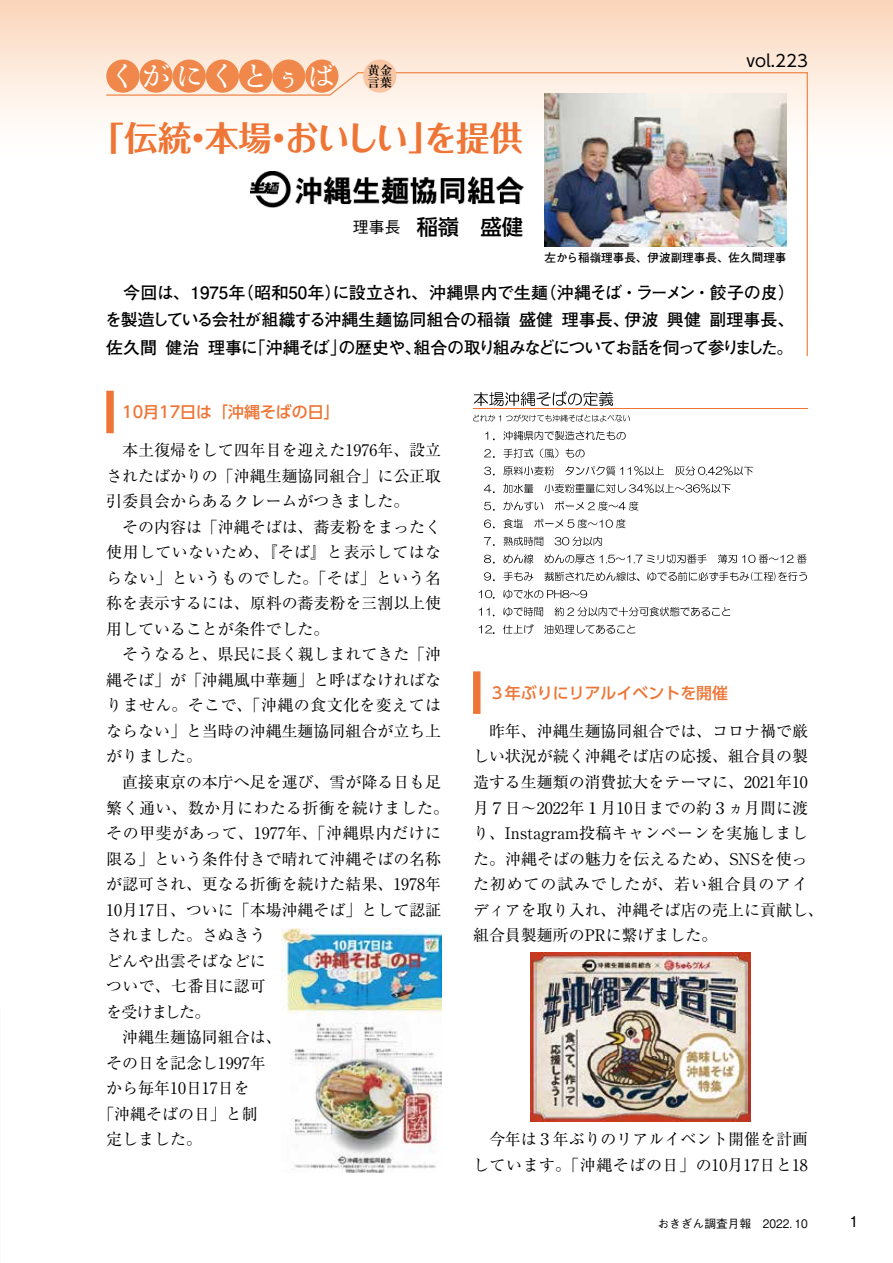
<style>
.page{position:relative;width:893px;height:1263px;background:#fff}
.page>*{position:absolute;margin:0;border:0;box-sizing:border-box;transform-origin:0 0}
.t1{font:700 34.05px "Folk Pro";letter-spacing:-.04em;color:#ee7535}
.t2{font:28.65px "Shuuei 5 Std";letter-spacing:.155em;color:#fff}
.t3{font:500 21.3px "UD Shin Go Pr 6 N";color:#000}
.t4{font:700 16.95px/27.6px "Futo Go B101 Pr 6 N";letter-spacing:-.065em;color:#000;text-align:justify}
.t5{font:16.5px "UD Shin Go Pro";color:#000}
.t6{font:15.9px/25.5px "Ryumin Pr 6 N";color:#000;text-align:justify}
.t7{font:500 15.9px "UD Shin Go Pro";color:#ee7535}
.t8{font:15.9px "Ryumin Pr 6 N";letter-spacing:.035em;color:#000}
.t9{font:15.9px "Ryumin Pr 6 N";letter-spacing:.03em;color:#000}
.t10{font:15.9px "Ryumin Pr 6 N";letter-spacing:.02em;color:#000}
.t11{font:500 14.85px "Gothic BBB Pr 6 N";color:#000}
.t12{font:700 12.45px/12.5px "Ryumin Pr 6 N";color:#000}
.t13{font:700 11.7px "Futo Go B101 Pr 6 N";color:#000}
.t14{font:500 11.7px "Gothic BBB Pr 6 N";color:#000}
.s1{font-family:"Gothic BBB Pr 6 N";font-size:15.9px}
</style>
<div class="page">
<div style="left:0;top:0;width:893px;height:162px;background:linear-gradient(to bottom,#fbd7bc,#fff)"></div>
<div style="left:106px;top:391px;width:8px;height:42px;background:#ee7535"></div>
<div style="left:473px;top:671px;width:7px;height:43px;background:#ee7535"></div>
<svg style="left:474px;top:391px;width:139px;height:15px"></svg>
<hr style="left:473px;top:408px;width:335px;height:1px;background:#ee7535">
<svg style="left:473px;top:414px;width:157px;height:8px"></svg>
<svg style="left:485px;top:431px;width:141px;height:9px"></svg>
<svg style="left:484px;top:448px;width:101px;height:10px"></svg>
<svg style="left:484px;top:466px;width:70px;height:9px"></svg>
<svg style="left:565px;top:466px;width:99px;height:9px"></svg>
<svg style="left:675px;top:466px;width:78px;height:9px"></svg>
<svg style="left:484px;top:484px;width:49px;height:9px"></svg>
<svg style="left:545px;top:484px;width:186px;height:9px"></svg>
<svg style="left:484px;top:501px;width:59px;height:10px"></svg>
<svg style="left:555px;top:501px;width:83px;height:10px"></svg>
<svg style="left:484px;top:519px;width:39px;height:9px"></svg>
<svg style="left:534px;top:519px;width:91px;height:9px"></svg>
<svg style="left:484px;top:536px;width:59px;height:10px"></svg>
<svg style="left:555px;top:536px;width:47px;height:10px"></svg>
<svg style="left:484px;top:554px;width:49px;height:9px"></svg>
<svg style="left:545px;top:554px;width:162px;height:9px"></svg>
<svg style="left:718px;top:554px;width:88px;height:9px"></svg>
<svg style="left:484px;top:572px;width:11px;height:9px"></svg>
<svg style="left:503px;top:572px;width:30px;height:9px"></svg>
<svg style="left:544px;top:572px;width:263px;height:9px"></svg>
<svg style="left:479px;top:589px;width:108px;height:10px"></svg>
<svg style="left:479px;top:607px;width:64px;height:9px"></svg>
<svg style="left:555px;top:607px;width:175px;height:9px"></svg>
<svg style="left:479px;top:624px;width:55px;height:10px"></svg>
<svg style="left:544px;top:625px;width:91px;height:9px"></svg>
<img style="left:531px;top:952px;width:219px;height:169px">
<img style="left:282px;top:928px;width:159px;height:244px">
<svg style="left:105px;top:71px;width:703px;height:286px"></svg>
<div style="left:305px;top:60px;width:33px;height:33px;background:#f0884b;border-radius:50%"></div>
<div style="left:106px;top:60px;width:33px;height:33px;background:#f0884b;border-radius:50%"></div>
<div style="left:139px;top:60px;width:34px;height:33px;background:#f0884b;border-radius:50%"></div>
<div style="left:173px;top:60px;width:33px;height:33px;background:#f0884b;border-radius:50%"></div>
<div style="left:206px;top:60px;width:33px;height:33px;background:#f0884b;border-radius:50%"></div>
<div style="left:239px;top:60px;width:33px;height:33px;background:#f0884b;border-radius:50%"></div>
<div style="left:272px;top:60px;width:33px;height:33px;background:#f0884b;border-radius:50%"></div>
<div style="left:363px;top:60px;width:33px;height:33px;background:#f8c6a3;border-radius:50%"></div>
<img style="left:544px;top:94px;width:243px;height:153px">
<img style="left:251px;top:172px;width:272px;height:36px">
<h2 class="t2" style="left:109px;top:56px;width:228px">くがにくとぅば</h2>
<p class="t12" style="left:367px;top:63px;width:26px">黄金言葉</p>
<h1 class="t1" style="left:91px;top:108px;width:434px">「伝統・本場・おいしい」を提供</h1>
<p class="t5" style="left:746px;top:47px;width:63px">vol.223</p>
<h3 class="t3" style="left:353px;top:210px;width:172px"><span class="s1">理事長　</span>稲嶺　盛健</h3>
<p class="t13" style="left:544px;top:248px;width:243px">左から稲嶺理事長、伊波副理事長、佐久間理事</p>
<p class="t4" style="left:105px;top:278px;width:692px;text-indent:18px">今回は、1975年（昭和50年）に設立され、沖縄県内で生麺（沖縄そば・ラーメン・餃子の皮）を製造している会社が組織する沖縄生麺協同組合の稲嶺 盛健 理事長、伊波 興健 副理事長、佐久間 健治 理事に「沖縄そば」の歴史や、組合の取り組みなどについてお話を伺って参りました。</p>
<p class="t7" style="left:122px;top:399px;width:219px">10月17日は「沖縄そばの日」</p>
<p class="t6" style="left:106px;top:437px;width:336px;text-indent:16px">本土復帰をして四年目を迎えた1976年、設立されたばかりの「沖縄生麺協同組合」に公正取引委員会からあるクレームがつきました。</p>
<p class="t6" style="left:106px;top:513px;width:336px;text-indent:16px">その内容は「沖縄そばは、蕎麦粉をまったく使用していないため、『そば』と表示してはならない」というものでした。「そば」という名称を表示するには、原料の蕎麦粉を三割以上使用していることが条件でした。</p>
<p class="t6" style="left:106px;top:641px;width:336px;text-indent:16px">そうなると、県民に長く親しまれてきた「沖縄そば」が「沖縄風中華麺」と呼ばなければなりません。そこで、「沖縄の食文化を変えてはならない」と当時の沖縄生麺協同組合が立ち上がりました。</p>
<p class="t6" style="left:122px;top:768px;width:320px">直接東京の本庁へ足を運び、雪が降る日も足</p>
<p class="t9" style="left:106px;top:795px;width:344px">繁く通い、数か月にわたる折衝を続けました。</p>
<p class="t8" style="left:106px;top:820px;width:336px">その甲斐があって、1977年、「沖縄県内だけに</p>
<p class="t6" style="left:106px;top:845px;width:336px">限る」という条件付きで晴れて沖縄そばの名称</p>
<p class="t6" style="left:106px;top:870px;width:336px">が認可され、更なる折衝を続けた結果、1978年</p>
<p class="t6" style="left:106px;top:896px;width:336px">10月17日、ついに「本場沖縄そば」として認証</p>
<p class="t6" style="left:106px;top:921px;width:161px">されました。さぬきう</p>
<p class="t6" style="left:106px;top:947px;width:161px">どんや出雲そばなどに</p>
<p class="t10" style="left:106px;top:974px;width:161px">ついで、七番目に認可</p>
<p class="t6" style="left:106px;top:998px;width:106px">を受けました。</p>
<p class="t6" style="left:122px;top:1023px;width:161px">沖縄生麺協同組合は、</p>
<p class="t6" style="left:106px;top:1049px;width:161px">その日を記念し1997年</p>
<p class="t6" style="left:106px;top:1074px;width:145px">から毎年10日17日を</p>
<p class="t6" style="left:98px;top:1100px;width:161px">「沖縄そばの日」と制</p>
<p class="t6" style="left:106px;top:1126px;width:97px">定しました。</p>
<p class="t7" style="left:489px;top:680px;width:241px">３年ぶりにリアルイベントを開催</p>
<p class="t6" style="left:473px;top:717px;width:352px;text-align:left;text-indent:16px">昨年、沖縄生麺協同組合では、コロナ禍で厳しい状況が続く沖縄そば店の応援、組合員の製造する生麺類の消費拡大をテーマに、2021年10月７日～2022年１月10日までの約３ヵ月間に渡り、Instagram投稿キャンペーンを実施しました。沖縄そばの魅力を伝えるため、SNSを使った初めての試みでしたが、若い組合員のアイディアを取り入れ、沖縄そば店の売上に貢献し、組合員製麺所のPRに繋げました。</p>
<p class="t6" style="left:473px;top:1126px;width:336px;text-align:right">今年は３年ぶりのリアルイベント開催を計画しています。「沖縄そばの日」の10月17日と18</p>
<p class="t14" style="left:658px;top:1214px;width:152px">おきぎん調査月報　2022. 10</p>
<p class="t11" style="left:850px;top:1210px;width:11px">1</p>
</div>
